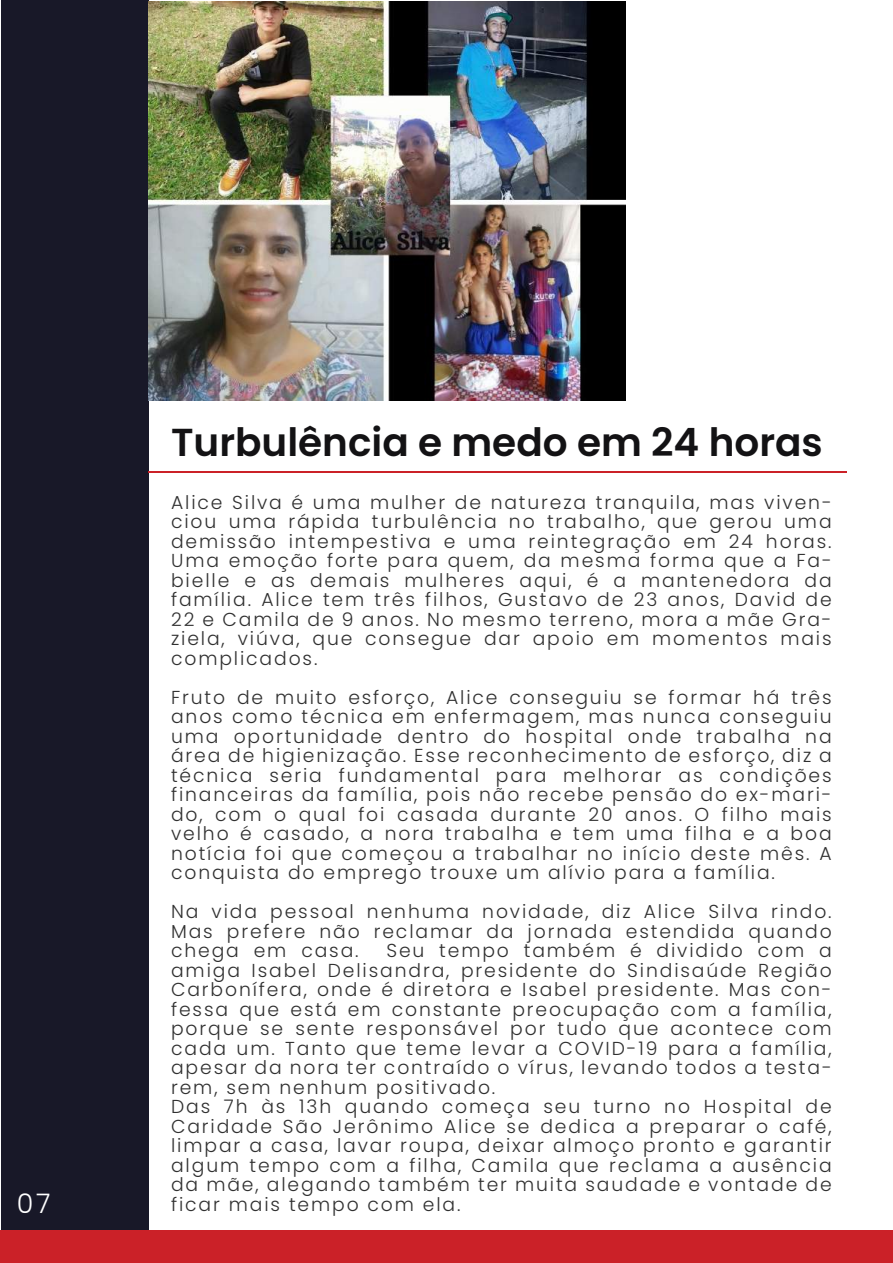
<style>
.page{position:relative;width:893px;height:1263px;background:#fff}
.page>*{position:absolute;margin:0;border:0;box-sizing:border-box;transform-origin:0 0}
.t1{font:600 39px "Poppins";color:#131214}
.t2{font:300 27px "Poppins";color:#fff}
.t3{font:300 18.75px/19.5px "Poppins";letter-spacing:.1em;color:#303030;text-align:justify}
</style>
<div class="page">
<div style="left:1px;top:0;width:147px;height:1261px;background:#181828"></div>
<div style="left:1px;top:1230px;width:892px;height:33px;background:#cb2128"></div>
<img style="left:148px;top:1px;width:477px;height:400px">
<hr style="left:148px;top:471px;width:698px;height:2px;background:#cb2128">
<h1 class="t1" style="left:171px;top:420px;width:653px">Turbulência e medo em 24 horas</h1>
<p class="t3" style="left:171px;top:492px;width:662px">Alice Silva é uma mulher de natureza tranquila, mas viven&shy;ciou uma rápida turbulência no trabalho, que gerou uma demissão intempestiva e uma reintegração em 24 horas.<br>Uma emoção forte para quem, da mesma forma que a Fa&shy;bielle e as demais mulheres aqui, é a mantenedora da família. Alice tem três filhos, Gustavo de 23 anos, David de 22 e Camila de 9 anos. No mesmo terreno, mora a mãe Gra&shy;ziela, viúva, que consegue dar apoio em momentos mais complicados.</p>
<p class="t3" style="left:171px;top:687px;width:662px">Fruto de muito esforço, Alice conseguiu se formar há três anos como técnica em enfermagem, mas nunca conseguiu uma oportunidade dentro do hospital onde trabalha na área de higienização. Esse reconhecimento de esforço, diz a técnica seria fundamental para melhorar as condições financeiras da família, pois não recebe pensão do ex-mari&shy;do, com o qual foi casada durante 20 anos. O filho mais velho é casado, a nora trabalha e tem uma filha e a boa notícia foi que começou a trabalhar no início deste mês. A conquista do emprego trouxe um alívio para a família.</p>
<p class="t3" style="left:171px;top:902px;width:662px">Na vida pessoal nenhuma novidade, diz Alice Silva rindo.<br>Mas prefere não reclamar da jornada estendida quando chega em casa.</p>
<p class="t3" style="left:171px;top:941px;width:662px;text-align:left;text-indent:215px">Seu tempo também é dividido com a amiga Isabel Delisandra, presidente do Sindisaúde Região Carbonífera, onde é diretora e Isabel presidente. Mas con&shy;fessa que está em constante preocupação com a família, porque se sente responsável por tudo que acontece com cada um. Tanto que teme levar a COVID-19 para a família, apesar da nora ter contraído o vírus, levando todos a testa&shy;rem, sem nenhum positivado.<br>Das 7h às 13h quando começa seu turno no Hospital de Caridade São Jerônimo Alice se dedica a preparar o café, limpar a casa, lavar roupa, deixar almoço pronto e garantir algum tempo com a filha, Camila que reclama a ausência da mãe, alegando também ter muita saudade e vontade de</p>
<h2 class="t2" style="left:17px;top:1187px;width:35px">07</h2>
<p class="t3" style="left:171px;top:1194px;width:291px">ficar mais tempo com ela.</p>
</div>
